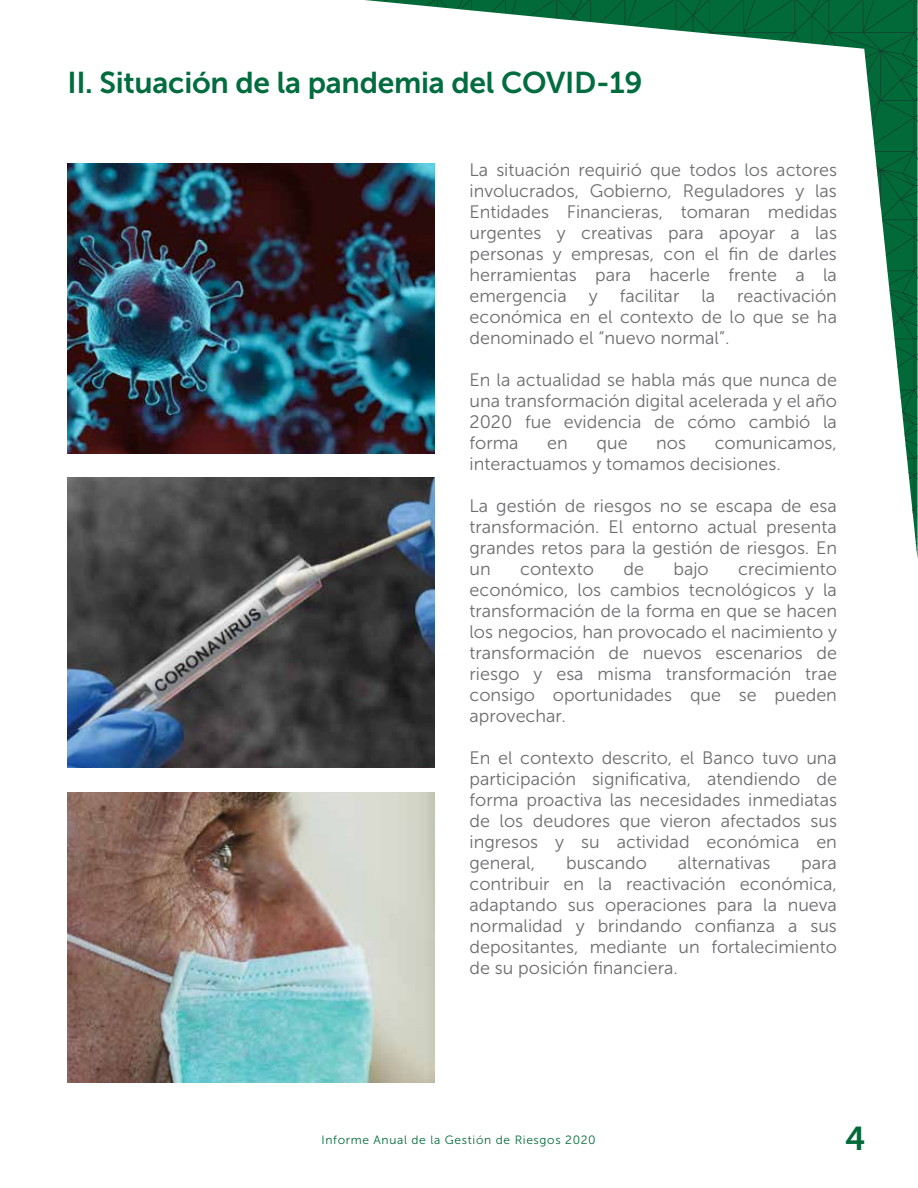
<style>
.page{position:relative;width:918px;height:1188px;background:#fff}
.page>*{position:absolute;margin:0;border:0;box-sizing:border-box;transform-origin:0 0}
.t1{font:33px "Museo Sans 700";color:#026a39}
.t2{font:30px "Museo Sans 700";letter-spacing:-.01em;color:#006c3f}
.t3{font:18px/21px "Museo Sans 300";color:#6c6d70;text-align:justify}
.t4{font:12px "Museo Sans 300";letter-spacing:.055em;color:#026a39}
</style>
<div class="page">
<svg style="left:375px;top:0;width:543px;height:559px"></svg>
<img style="left:68px;top:164px;width:367px;height:290px">
<img style="left:68px;top:477px;width:367px;height:290px">
<img style="left:68px;top:793px;width:367px;height:290px">
<h2 class="t2" style="left:68px;top:66px;width:577px">II. Situación de la pandemia del COVID-19</h2>
<p class="t3" style="left:470px;top:160px;width:369px">La situación requirió que todos los actores involucrados, Gobierno, Reguladores y las Entidades Financieras, tomaran medidas urgentes y creativas para apoyar a las personas y empresas, con el fin de darles herramientas para hacerle frente a la emergencia y facilitar la reactivación económica en el contexto de lo que se ha denominado el “nuevo normal”.</p>
<p class="t3" style="left:470px;top:370px;width:369px">En la actualidad se habla más que nunca de una transformación digital acelerada y el año 2020 fue evidencia de cómo cambió la forma</p>
<p class="t3" style="left:470px;top:433px;width:369px;text-indent:245px">comunicamos, interactuamos y tomamos decisiones.</p>
<p class="t3" style="left:470px;top:496px;width:369px">La gestión de riesgos no se escapa de esa transformación. El entorno actual presenta grandes retos para la gestión de riesgos. En un</p>
<p class="t3" style="left:547px;top:433px;width:22px">en</p>
<p class="t3" style="left:596px;top:433px;width:33px">que</p>
<p class="t3" style="left:656px;top:433px;width:31px">nos</p>
<p class="t3" style="left:470px;top:559px;width:369px;text-indent:269px">crecimiento económico, los cambios tecnológicos y la transformación de la forma en que se hacen los negocios, han provocado el nacimiento y transformación de nuevos escenarios de riesgo y esa misma transformación trae consigo oportunidades que se pueden aprovechar.</p>
<p class="t3" style="left:470px;top:748px;width:369px">En el contexto descrito, el Banco tuvo una participación significativa, atendiendo de forma proactiva las necesidades inmediatas de los deudores que vieron afectados sus ingresos y su actividad económica en general,</p>
<p class="t3" style="left:520px;top:559px;width:75px">contexto</p>
<p class="t3" style="left:623px;top:559px;width:22px">de</p>
<p class="t3" style="left:673px;top:559px;width:37px">bajo</p>
<p class="t3" style="left:566px;top:853px;width:82px">buscando</p>
<p class="t3" style="left:678px;top:853px;width:94px">alternativas</p>
<p class="t3" style="left:470px;top:853px;width:369px;text-indent:332px">para contribuir en la reactivación económica, adaptando sus operaciones para la nueva normalidad y brindando confianza a sus depositantes, mediante un fortalecimiento de su posición financiera.</p>
<p class="t4" style="left:322px;top:1133px;width:276px">Informe Anual de la Gestión de Riesgos 2020</p>
<h1 class="t1" style="left:845px;top:1120px;width:22px">4</h1>
</div>
